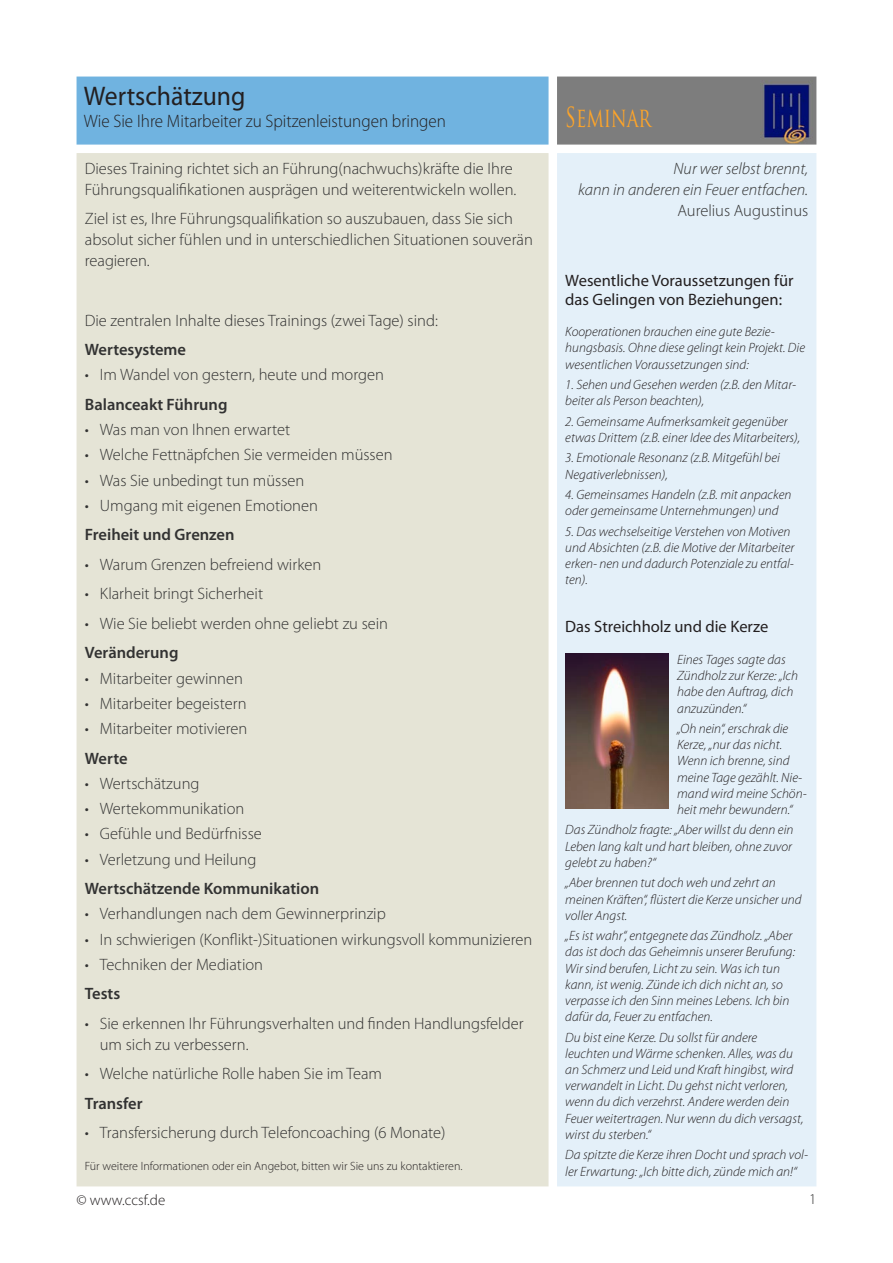
<style>
.page{position:relative;width:893px;height:1263px;background:#fff}
.page>*{position:absolute;margin:0;border:0;box-sizing:border-box;transform-origin:0 0}
.t1{font:27px "Myriad Pro";color:#231f20;scale:.95 1}
.t2{font:27px "Trajan Pro";color:#fca42a;scale:.7 1}
.t3{font:300 18px "Myriad Pro";color:#231f20;scale:.95 1}
.t4{font:300 16.5px/21px "Myriad Pro";color:#323232}
.t5{font:600 16.5px "Myriad Pro";color:#323232}
.t6{font:16.5px/19.8px "Myriad Pro";color:#231f20}
.t7{font:italic 300 16.5px/21px "Myriad Pro";color:#323232;text-align:right}
.t8{font:300 15px "Myriad Pro";color:#231f20}
.t9{font:300 15px "Myriad Pro";color:#323232}
.t10{font:italic 300 13.5px/16.2px "Myriad Pro";color:#231f20}
.t11{font:300 12px "Myriad Pro";color:#231f20}
.s1{font-style:normal}
</style>
<div class="page">
<div style="left:77px;top:153px;width:472px;height:1033px;background:#e5e4d6;border:2px solid #e5e4d6"></div>
<div style="left:557px;top:153px;width:259px;height:1033px;background:#e4f0f9"></div>
<div style="left:77px;top:77px;width:472px;height:68px;background:#70b3e0;border:2px solid #70b3e0"></div>
<div style="left:557px;top:77px;width:259px;height:68px;background:#7d7d7d;border:2px solid #7d7d7d"></div>
<img style="left:761px;top:84px;width:51px;height:60px">
<img style="left:566px;top:654px;width:103px;height:154px">
<p class="t1" style="left:84px;top:80px;width:172px">Wertschätzung</p>
<p class="t3" style="left:84px;top:111px;width:383px">Wie Sie Ihre Mitarbeiter zu Spitzenleistungen bringen</p>
<p class="t2" style="left:565px;top:100px;width:124px">SEMINAR</p>
<p class="t4" style="left:85px;top:158px;width:433px">Dieses Training richtet sich an Führung(nachwuchs)kräfte die Ihre<br>Führungsqualifikationen ausprägen und weiterentwickeln wollen.</p>
<p class="t4" style="left:85px;top:209px;width:449px">Ziel ist es, Ihre Führungsqualifikation so auszubauen, dass Sie sich absolut sicher fühlen und in unterschiedlichen Situationen souverän reagieren.</p>
<p class="t4" style="left:85px;top:310px;width:355px">Die zentralen Inhalte dieses Trainings (zwei Tage) sind:</p>
<p class="t5" style="left:85px;top:339px;width:103px">Wertesysteme</p>
<p class="t4" style="left:85px;top:364px;width:301px">• Im Wandel von gestern, heute und morgen</p>
<p class="t5" style="left:85px;top:394px;width:144px">Balanceakt Führung</p>
<p class="t4" style="left:85px;top:419px;width:207px">• Was man von Ihnen erwartet</p>
<p class="t4" style="left:85px;top:445px;width:309px">• Welche Fettnäpfchen Sie vermeiden müssen</p>
<p class="t4" style="left:85px;top:470px;width:221px">• Was Sie unbedingt tun müssen</p>
<p class="t4" style="left:85px;top:495px;width:235px">• Umgang mit eigenen Emotionen</p>
<p class="t5" style="left:85px;top:524px;width:151px">Freiheit und Grenzen</p>
<p class="t4" style="left:85px;top:554px;width:238px">• Warum Grenzen befreiend wirken</p>
<p class="t4" style="left:85px;top:584px;width:180px">• Klarheit bringt Sicherheit</p>
<p class="t4" style="left:85px;top:613px;width:305px">• Wie Sie beliebt werden ohne geliebt zu sein</p>
<p class="t5" style="left:85px;top:642px;width:95px">Veränderung</p>
<p class="t4" style="left:85px;top:668px;width:160px">• Mitarbeiter gewinnen</p>
<p class="t4" style="left:85px;top:693px;width:163px">• Mitarbeiter begeistern</p>
<p class="t4" style="left:85px;top:718px;width:164px">• Mitarbeiter motivieren</p>
<p class="t5" style="left:85px;top:747px;width:44px">Werte</p>
<p class="t4" style="left:85px;top:773px;width:116px">• Wertschätzung</p>
<p class="t4" style="left:85px;top:798px;width:161px">• Wertekommunikation</p>
<p class="t4" style="left:85px;top:824px;width:179px">• Gefühle und Bedürfnisse</p>
<p class="t4" style="left:85px;top:849px;width:173px">• Verletzung und Heilung</p>
<p class="t5" style="left:85px;top:878px;width:236px">Wertschätzende Kommunikation</p>
<p class="t4" style="left:85px;top:904px;width:302px">• Verhandlungen nach dem Gewinnerprinzip</p>
<p class="t4" style="left:85px;top:929px;width:449px">• In schwierigen (Konflikt-)Situationen wirkungsvoll kommunizieren</p>
<p class="t4" style="left:85px;top:954px;width:180px">• Techniken der Mediation</p>
<p class="t5" style="left:85px;top:983px;width:37px">Tests</p>
<p class="t4" style="left:100px;top:1013px;width:425px;text-indent:-15px">• Sie erkennen Ihr Führungsverhalten und finden Handlungsfelder um sich zu verbessern.</p>
<p class="t4" style="left:85px;top:1064px;width:299px">• Welche natürliche Rolle haben Sie im Team</p>
<p class="t5" style="left:85px;top:1093px;width:59px">Transfer</p>
<p class="t4" style="left:85px;top:1123px;width:362px">• Transfersicherung durch Telefoncoaching (6 Monate)</p>
<p class="t11" style="left:85px;top:1159px;width:379px">Für weitere Informationen oder ein Angebot, bitten wir Sie uns zu kontaktieren.</p>
<p class="t7" style="left:578px;top:158px;width:232px">Nur wer selbst brennt,<br>kann in anderen ein Feuer entfachen.<br><span class="s1">Aurelius Augustinus</span></p>
<p class="t6" style="left:565px;top:270px;width:230px">Wesentliche Voraussetzungen für das Gelingen von Beziehungen:</p>
<p class="t10" style="left:565px;top:324px;width:241px">Kooperationen brauchen eine gute Bezie&shy;hungsbasis. Ohne diese gelingt kein Projekt. Die wesentlichen Voraussetzungen sind:</p>
<p class="t10" style="left:565px;top:377px;width:232px">1. Sehen und Gesehen werden (z.B. den Mitar&shy;beiter als Person beachten),</p>
<p class="t10" style="left:565px;top:413px;width:236px">2. Gemeinsame Aufmerksamkeit gegenüber etwas Drittem (z.B. einer Idee des Mitarbeiters),</p>
<p class="t10" style="left:565px;top:450px;width:216px">3. Emotionale Resonanz (z.B. Mitgefühl bei<br>Negativerlebnissen),</p>
<p class="t10" style="left:565px;top:487px;width:228px">4. Gemeinsames Handeln (z.B. mit anpacken oder gemeinsame Unternehmungen) und</p>
<p class="t10" style="left:565px;top:523px;width:231px">5. Das wechselseitige Verstehen von Motiven und Absichten (z.B. die Motive der Mitarbeiter erken- nen und dadurch Potenziale zu entfal&shy;ten).</p>
<p class="t6" style="left:565px;top:616px;width:205px">Das Streichholz und die Kerze</p>
<p class="t10" style="left:677px;top:652px;width:122px">Eines Tages sagte das<br>Zündholz zur Kerze: „Ich habe den Auftrag, dich anzuzünden.“</p>
<p class="t10" style="left:677px;top:721px;width:131px">„Oh nein“, erschrak die<br>Kerze, „nur das nicht.<br>Wenn ich brenne, sind meine Tage gezählt. Nie&shy;mand wird meine Schön&shy;heit mehr bewundern.“</p>
<p class="t10" style="left:565px;top:822px;width:230px;text-align:justify">Das Zündholz fragte: „Aber willst du denn ein Leben lang kalt und hart bleiben, ohne zuvor gelebt zu haben?“</p>
<p class="t10" style="left:565px;top:875px;width:238px">„Aber brennen tut doch weh und zehrt an meinen Kräften“, flüstert die Kerze unsicher und voller Angst.</p>
<p class="t10" style="left:565px;top:928px;width:231px">„Es ist wahr“, entgegnete das Zündholz. „Aber das ist doch das Geheimnis unserer Berufung:<br>Wir sind berufen, Licht zu sein. Was ich tun kann, ist wenig. Zünde ich dich nicht an, so verpasse ich den Sinn meines Lebens. Ich bin dafür da, Feuer zu entfachen.</p>
<p class="t10" style="left:565px;top:1029px;width:240px">Du bist eine Kerze. Du sollst für andere leuchten und Wärme schenken. Alles, was du an Schmerz und Leid und Kraft hingibst, wird verwandelt in Licht. Du gehst nicht verloren, wenn du dich verzehrst. Andere werden dein Feuer weitertragen. Nur wenn du dich versagst, wirst du sterben.“</p>
<p class="t10" style="left:565px;top:1147px;width:244px">Da spitzte die Kerze ihren Docht und sprach vol&shy;ler Erwartung: „Ich bitte dich, zünde mich an!“</p>
<p class="t8" style="left:77px;top:1191px;width:90px">© www.ccsf.de</p>
<p class="t9" style="left:809px;top:1191px;width:9px">1</p>
</div>
